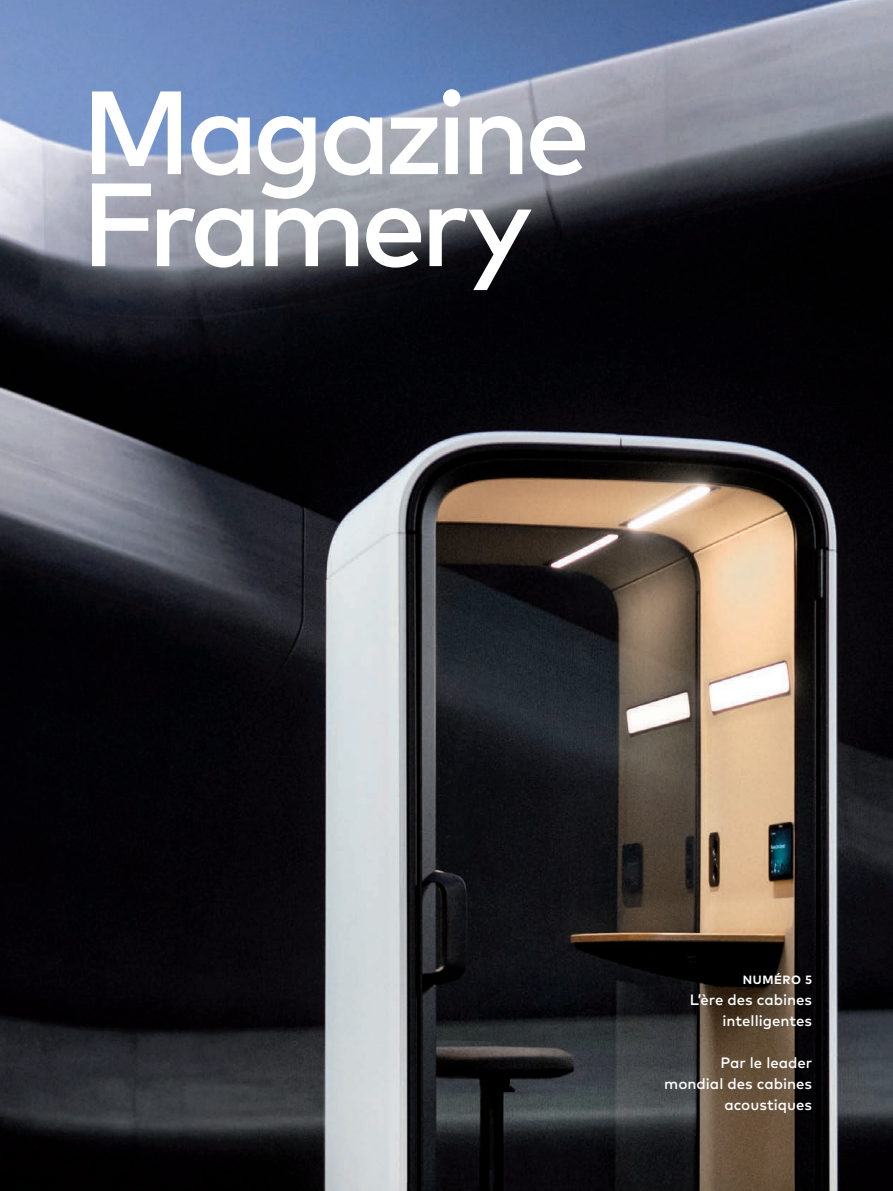
<style>
.page{position:relative;width:893px;height:1191px;background:#fff}
.page>*{position:absolute;margin:0;border:0;box-sizing:border-box;transform-origin:0 0}
.t1{font:500 118.05px/91.9px "Mark Pro";letter-spacing:-.06em;color:#fff}
.Cover_texts{font:500 15px/21px "Mark Pro";color:#fff;text-align:right}
.Cover_texts-2{font:700 12px "Mark Pro";letter-spacing:.045em;color:#fff}
</style>
<div class="page">
<img style="left:0;top:0;width:893px;height:1191px">
<p class="t1" style="left:81px;top:77px;width:511px">Magazine<br>Framery</p>
<p class="Cover_texts-2" style="left:743px;top:970px;width:71px">NUMÉRO 5</p>
<p class="Cover_texts" style="left:690px;top:988px;width:124px">L’ère des cabines intelligentes</p>
<p class="Cover_texts" style="left:664px;top:1051px;width:150px">Par le leader mondial des cabines acoustiques</p>
</div>
